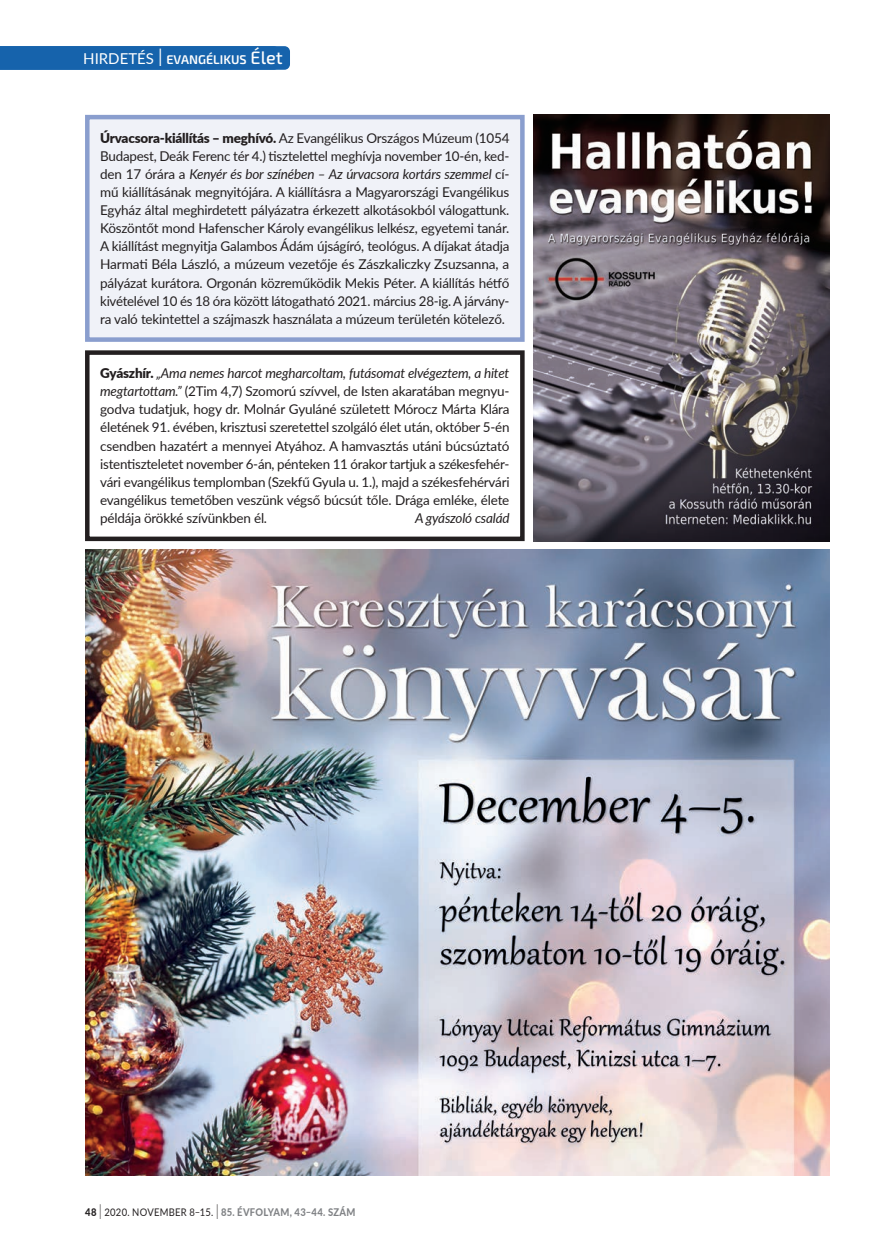
<style>
.page{position:relative;width:893px;height:1255px;background:#fff}
.page>*{position:absolute;margin:0;border:0;box-sizing:border-box;transform-origin:0 0}
.t1{font:13.5px/18.1px "Lato";letter-spacing:-.015em;color:#231f20;text-align:justify}
.t2{font:italic 13.5px "Lato";letter-spacing:-.015em;color:#231f20}
.t3{font:600 12.6px "Exo 2";color:#fff}
.t4{font:800 10.5px "Lato";letter-spacing:.03em;color:#808285;scale:.9 1}
.s1{font-family:"Lato";font-weight:400;font-size:15px}
.s2{font-weight:300;font-size:25.2px}
.s3{font-weight:500;font-size:18px}
.s4{font-weight:900}
.s5{font-style:italic}
.s6{color:#231f20}
.s7{font-weight:300;font-size:21px;color:#231f20}
.s8{font-weight:400;color:#231f20}
</style>
<div class="page">
<div style="left:0;top:46px;width:290px;height:24px;background:#1663ac"></div>
<img style="left:85px;top:549px;width:744px;height:625px">
<div style="left:85px;top:350px;width:440px;height:191px;border:4px solid #231f20"></div>
<div style="left:87px;top:117px;width:435px;height:222px;background:#f0f2f8"></div>
<div style="left:85px;top:115px;width:440px;height:227px;border:4px solid #8a9ece"></div>
<img style="left:533px;top:115px;width:296px;height:426px">
<p class="t3" style="left:83px;top:52px;width:201px"><span class="s1">HIRDETÉS</span> <span class="s2">I</span> EVANGÉLIKUS <span class="s3">Élet</span></p>
<p class="t3" style="left:85px;top:52px;width:189px"><span class="s1">XXXXXX</span> <span class="s2">I</span> EVANGÉLIKUS <span class="s3">Élet</span></p>
<p class="t1" style="left:100px;top:128px;width:411px"><span class="s4">Úrvacsora-kiállítás – meghívó.</span> Az Evangélikus Országos Múzeum (1054<br>Budapest, Deák Ferenc tér 4.) tisztelettel meghívja november 10-én, ked&shy;den 17 órára a <span class="s5">Kenyér és bor színében – Az úrvacsora kortárs szemmel</span> cí&shy;mű kiállításának megnyitójára. A kiállításra a Magyarországi Evangélikus Egyház által meghirdetett pályázatra érkezett alkotásokból válogattunk.<br>Köszöntőt mond Hafenscher Károly evangélikus lelkész, egyetemi tanár.<br>A kiállítást megnyitja Galambos Ádám újságíró, teológus. A díjakat átadja Harmati Béla László, a múzeum vezetője és Zászkaliczky Zsuzsanna, a pályázat kurátora. Orgonán közreműködik Mekis Péter. A kiállítás hétfő kivételével 10 és 18 óra között látogatható 2021. március 28-ig. A járvány&shy;ra való tekintettel a szájmaszk használata a múzeum területén kötelező.</p>
<p class="t1" style="left:100px;top:363px;width:411px"><span class="s4">Gyászhír.</span> <span class="s5">„Ama nemes harcot megharcoltam, futásomat elvégeztem, a hitet megtartottam.”</span> (2Tim 4,7) Szomorú szívvel, de Isten akaratában megnyu&shy;godva tudatjuk, hogy dr. Molnár Gyuláné született Mórocz Márta Klára életének 91. évében, krisztusi szeretettel szolgáló élet után, október 5-én csendben hazatért a mennyei Atyához. A hamvasztás utáni búcsúztató istentiszteletet november 6-án, pénteken 11 órakor tartjuk a székesfehér&shy;vári evangélikus templomban (Szekfű Gyula u. 1.), majd a székesfehérvári evangélikus temetőben veszünk végső búcsút tőle. Drága emléke, élete példája örökké szívünkben él.</p>
<p class="t2" style="left:415px;top:508px;width:96px">A gyászoló család</p>
<p class="t4" style="left:85px;top:1203px;width:302px"><span class="s6">48</span> <span class="s7">I</span> <span class="s8">2020. NOVEMBER 8–15.</span> <span class="s7">I</span> 85. ÉVFOLYAM, 43–44. SZÁM</p>
</div>
